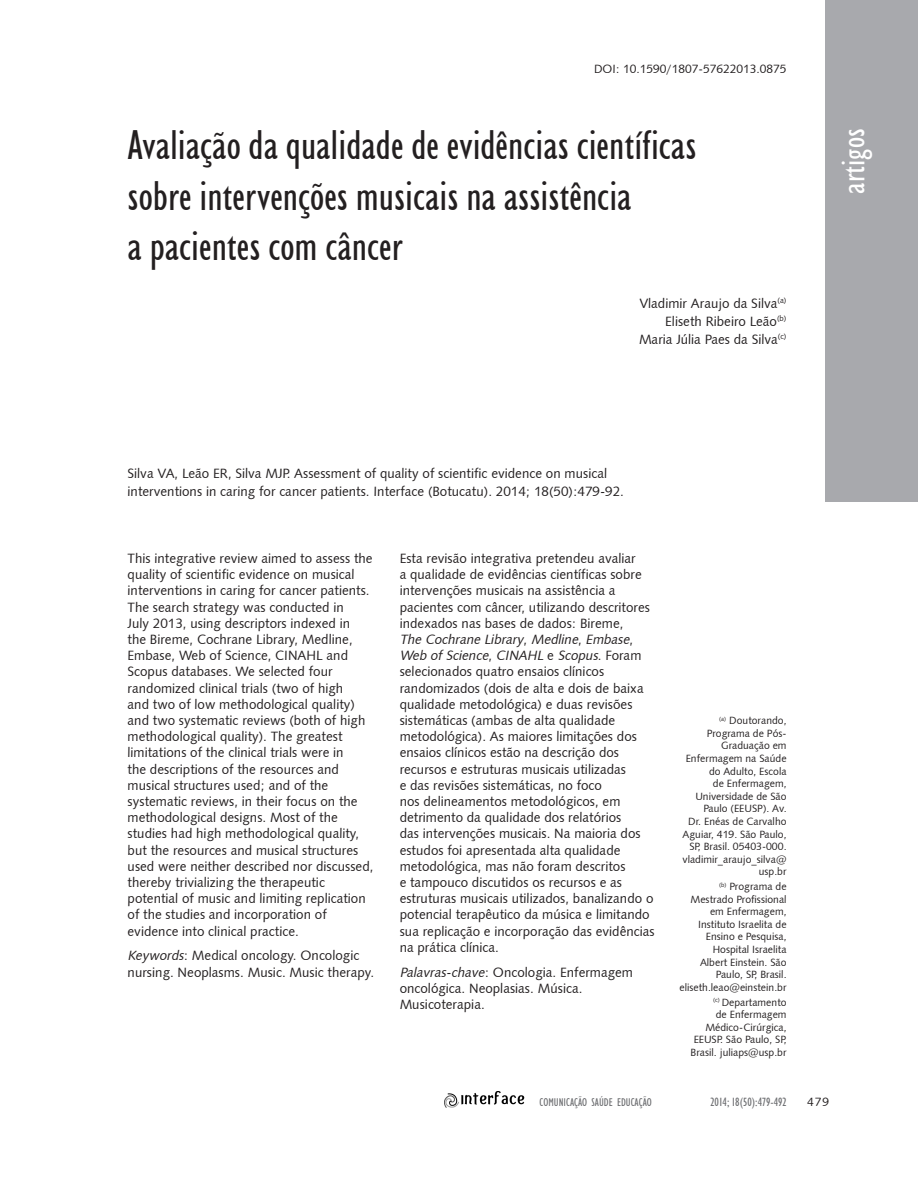
<style>
.page{position:relative;width:918px;height:1188px;background:#fff}
.page>*{position:absolute;margin:0;border:0;box-sizing:border-box;transform-origin:0 0}
.t1{font:condensed 42px/50.4px "Humanist 521 BT";color:#231f20}
.t2{font:condensed 33px "Humanist 521 BT";color:#fff}
.t3{font:13.5px/16.2px "Humanist 531 BT Roman A";color:#231f20}
.t4{font:12px "Humanist 531 BT Roman A";color:#231f20}
.t5{font:condensed 12px "Humanist 521 BT";color:#6c6d70}
.t6{font:condensed 11.25px "Humanist 521 BT";color:#6c6d70}
.t7{font:10.5px/12.6px "Humanist 531 BT Roman A";color:#231f20;text-align:right}
.s1{font-style:italic}
</style>
<div class="page">
<img style="left:445px;top:1091px;width:80px;height:17px">
<div style="left:826px;top:0;width:92px;height:502px;background:#a8a9ad"></div>
<p class="t4" style="left:594px;top:62px;width:194px">DOI: 10.1590/1807-57622013.0875</p>
<h1 class="t1" style="left:128px;top:120px;width:570px">Avaliação da qualidade de evidências científicas sobre intervenções musicais na assistência<br>a pacientes com câncer</h1>
<p class="t3" style="left:639px;top:294px;width:149px;line-height:18px;text-align:right">Vladimir Araujo da Silva<sup>(a)<br></sup>Eliseth Ribeiro Leão<sup>(b)<br></sup>Maria Júlia Paes da Silva<sup>(c)</sup></p>
<h2 class="t2" style="left:834px;top:194px;width:67px;rotate:-90deg">artigos</h2>
<p class="t3" style="left:128px;top:464px;width:498px;line-height:18px">Silva VA, Leão ER, Silva MJP. Assessment of quality of scientific evidence on musical interventions in caring for cancer patients. Interface (Botucatu). 2014; 18(50):479-92.</p>
<p class="t3" style="left:128px;top:550px;width:247px">This integrative review aimed to assess the quality of scientific evidence on musical interventions in caring for cancer patients.<br>The search strategy was conducted in<br>July 2013, using descriptors indexed in<br>the Bireme, Cochrane Library, Medline, Embase, Web of Science, CINAHL and Scopus databases. We selected four randomized clinical trials (two of high<br>and two of low methodological quality) and two systematic reviews (both of high methodological quality). The greatest limitations of the clinical trials were in<br>the descriptions of the resources and musical structures used; and of the systematic reviews, in their focus on the methodological designs. Most of the studies had high methodological quality, but the resources and musical structures used were neither described nor discussed, thereby trivializing the therapeutic potential of music and limiting replication of the studies and incorporation of evidence into clinical practice.</p>
<p class="t3" style="left:128px;top:947px;width:248px"><span class="s1">Keywords</span>: Medical oncology. Oncologic nursing. Neoplasms. Music. Music therapy.</p>
<p class="t3" style="left:400px;top:550px;width:257px">Esta revisão integrativa pretendeu avaliar<br>a qualidade de evidências científicas sobre intervenções musicais na assistência a pacientes com câncer, utilizando descritores indexados nas bases de dados: Bireme,<br><span class="s1">The Cochrane Library</span>, <span class="s1">Medline</span>, <span class="s1">Embase</span>, <span class="s1">Web of Science</span>, <span class="s1">CINAHL</span> e <span class="s1">Scopus</span>. F o ra m selecionados quatro ensaios clínicos randomizados (dois de alta e dois de baixa qualidade metodológica) e duas revisões sistemáticas (ambas de alta qualidade metodológica). As maiores limitações dos ensaios clínicos estão na descrição dos recursos e estruturas musicais utilizadas<br>e das revisões sistemáticas, no foco<br>nos delineamentos metodológicos, em detrimento da qualidade dos relatórios<br>das intervenções musicais. Na maioria dos estudos foi apresentada alta qualidade metodológica, mas não foram descritos<br>e tampouco discutidos os recursos e as estruturas musicais utilizados, banalizando o potencial terapêutico da música e limitando sua replicação e incorporação das evidências na prática clínica.</p>
<p class="t3" style="left:400px;top:963px;width:235px"><span class="s1">Palavras-chave</span>: Oncologia. Enfermagem oncológica. Neoplasias. Música.<br>Musicoterapia.</p>
<p class="t7" style="left:682px;top:714px;width:106px"><sup>(a)</sup> Doutorando,<br>Programa de Pós-<br>Graduação em<br>Enfermagem na Saúde do Adulto, Escola<br>de Enfermagem,<br>Universidade de São<br>Paulo (EEUSP). Av.<br>Dr. Enéas de Carvalho<br>Aguiar, 419. São Paulo,<br>SP, Brasil. 05403-000. vladimir_araujo_silva@ usp.br</p>
<p class="t7" style="left:679px;top:880px;width:109px"><sup>(b)</sup> Programa de<br>Mestrado Profissional em Enfermagem,<br>Instituto Israelita de<br>Ensino e Pesquisa,<br>Hospital Israelita<br>Albert Einstein. São<br>Paulo, SP, Brasil. eliseth.leao@einstein.br</p>
<p class="t7" style="left:691px;top:995px;width:97px"><sup>(c)</sup> Departamento<br>de Enfermagem<br>Médico-Cirúrgica,<br>EEUSP. São Paulo, SP,<br>Brasil. juliaps@usp.br</p>
<p class="t6" style="left:540px;top:1095px;width:114px">COMUNICAÇÃO SAÚDE EDUCAÇÃO</p>
<p class="t5" style="left:710px;top:1095px;width:78px">2014; 18(50):479-492</p>
<p class="t4" style="left:807px;top:1094px;width:23px">479</p>
</div>
